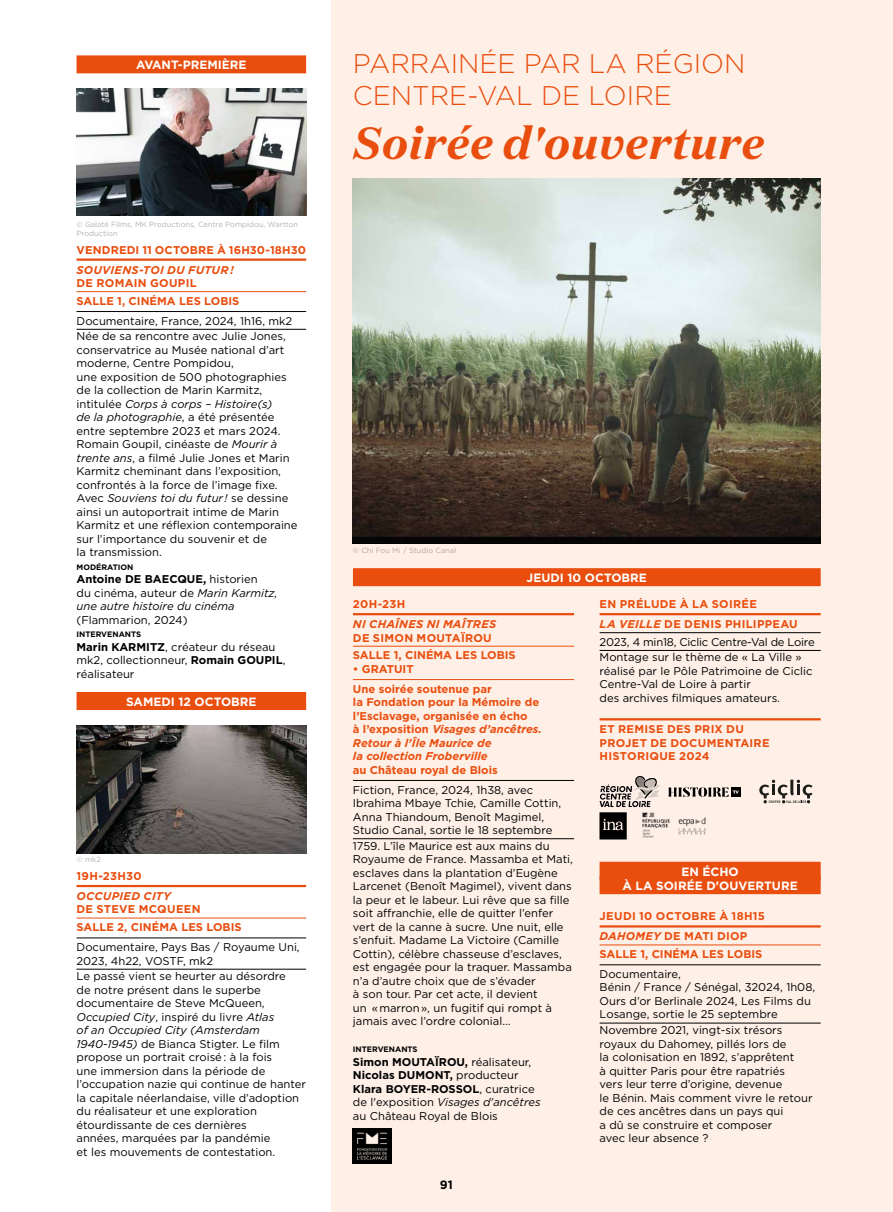
<style>
.page{position:relative;width:893px;height:1212px;background:#fff}
.page>*{position:absolute;margin:0;border:0;box-sizing:border-box;transform-origin:0 0}
.t1{font:italic 700 45px "Domaine Text";color:#e94e0f}
.t2{font:300 27px/32.4px "Gotham";color:#e94e0f}
.t3{font:700 12px/14.4px "Gotham";color:#fff;text-align:center}
.t4{font:700 12px "Gotham";color:#000}
.t5{font:11.25px/13.5px "Gotham";color:#000}
.t6{font:700 11.25px/13.5px "Gotham";color:#e94e0f}
.t7{font:700 11.25px/20px "Gotham";letter-spacing:.025em;color:#e94e0f}
.t8{font:italic 11.25px/13.5px "Gotham";color:#000}
.t9{font:11.25px/15.6px "Gotham";letter-spacing:-.02em;color:#000}
.t10{font:italic 700 11.25px "Gotham";letter-spacing:.02em;color:#e94e0f}
.t11{font:700 7.8px "Gotham";color:#000}
.t12{font:7.5px/9px "Gotham";color:#b3b2b2}
.t13{font:7.5px "Gotham";color:#b8a59c}
.s1{font-style:italic}
.s2{font-weight:700;font-style:normal}
.s3{font-style:normal}
.s4{font-weight:700}
</style>
<div class="page">
<div style="left:332px;top:0;width:561px;height:1212px;background:#fef0e7"></div>
<img style="left:353px;top:179px;width:468px;height:364px">
<div style="left:353px;top:568px;width:468px;height:18px;background:#e94e0f"></div>
<hr style="left:353px;top:613px;width:221px;height:2px;background:#e94e0f">
<hr style="left:353px;top:646px;width:221px;height:1px;background:#e94e0f">
<hr style="left:353px;top:679px;width:221px;height:1px;background:#e94e0f">
<hr style="left:353px;top:780px;width:221px;height:1px;background:#000">
<hr style="left:353px;top:838px;width:221px;height:1px;background:#000">
<img style="left:353px;top:1129px;width:38px;height:34px">
<hr style="left:600px;top:613px;width:221px;height:2px;background:#e94e0f">
<hr style="left:600px;top:632px;width:221px;height:1px;background:#000">
<hr style="left:600px;top:650px;width:221px;height:1px;background:#000">
<hr style="left:600px;top:718px;width:221px;height:2px;background:#e94e0f">
<div style="left:600px;top:862px;width:221px;height:18px;background:#e94e0f"></div>
<div style="left:600px;top:876px;width:221px;height:18px;background:#e94e0f"></div>
<hr style="left:600px;top:925px;width:221px;height:2px;background:#e94e0f">
<hr style="left:600px;top:944px;width:221px;height:1px;background:#e94e0f">
<hr style="left:600px;top:964px;width:221px;height:1px;background:#000">
<hr style="left:600px;top:1023px;width:221px;height:1px;background:#000">
<svg style="left:759px;top:780px;width:53px;height:23px"></svg>
<div style="left:731px;top:787px;width:9px;height:10px;background:#000"></div>
<svg style="left:668px;top:787px;width:71px;height:10px"></svg>
<svg style="left:600px;top:776px;width:59px;height:63px"></svg>
<img style="left:639px;top:810px;width:67px;height:29px">
<div style="left:77px;top:55px;width:229px;height:18px;background:#e94e0f"></div>
<hr style="left:77px;top:258px;width:229px;height:3px;background:#e94e0f">
<hr style="left:77px;top:291px;width:229px;height:1px;background:#e94e0f">
<hr style="left:77px;top:311px;width:229px;height:1px;background:#000">
<hr style="left:77px;top:329px;width:229px;height:1px;background:#000">
<div style="left:77px;top:692px;width:229px;height:18px;background:#e94e0f"></div>
<hr style="left:77px;top:885px;width:229px;height:2px;background:#e94e0f">
<hr style="left:77px;top:918px;width:229px;height:1px;background:#e94e0f">
<hr style="left:77px;top:937px;width:229px;height:1px;background:#000">
<hr style="left:77px;top:969px;width:229px;height:1px;background:#000">
<img style="left:77px;top:88px;width:229px;height:128px">
<img style="left:77px;top:726px;width:229px;height:127px">
<p class="t3" style="left:136px;top:58px;width:112px">AVANT-PREMIÈRE</p>
<p class="t12" style="left:77px;top:220px;width:223px">© Galaté Films, MK Productions, Centre Pompidou, Wartton<br>Production</p>
<p class="t6" style="left:77px;top:243px;width:231px">VENDREDI 11 OCTOBRE À 16H30-18H30</p>
<p class="t10" style="left:77px;top:262px;width:159px">SOUVIENS-TOI DU FUTUR !</p>
<p class="t6" style="left:77px;top:274px;width:164px;line-height:17.7px">DE ROMAIN GOUPIL<br>SALLE 1, CINÉMA LES LOBIS</p>
<p class="t5" style="left:77px;top:313px;width:217px;line-height:15.6px">Documentaire, France, 2024, 1h16, mk2<br>Née de sa rencontre avec Julie Jones,</p>
<p class="t5" style="left:77px;top:343px;width:222px">conservatrice au Musée national d’art moderne, Centre Pompidou,<br>une exposition de 500 photographies de la collection de Marin Karmitz, intitulée <span class="s1">Corps à corps – Histoire(s)<br>de la photographie</span>, a été présentée entre septembre 2023 et mars 2024.<br>Romain Goupil, cinéaste de <span class="s1">Mourir à trente ans</span>, a filmé Julie Jones et Marin Karmitz cheminant dans l’exposition, confrontés à la force de l’image fixe.<br>Avec <span class="s1">Souviens toi du futur !</span> se dessine ainsi un autoportrait intime de Marin Karmitz et une réflexion contemporaine sur l’importance du souvenir et de<br>la transmission.</p>
<p class="t11" style="left:77px;top:562px;width:58px">MODÉRATION</p>
<p class="t8" style="left:77px;top:572px;width:203px"><span class="s2">Antoine DE BAECQUE,</span> <span class="s3">historien<br>du cinéma, auteur de</span> Marin Karmitz, une autre histoire du cinéma</p>
<p class="t5" style="left:77px;top:613px;width:113px">(Flammarion, 2024)</p>
<p class="t11" style="left:77px;top:629px;width:66px">INTERVENANTS</p>
<p class="t5" style="left:77px;top:640px;width:210px"><span class="s4">Marin KARMITZ</span>, créateur du réseau mk2, collectionneur, <span class="s4">Romain GOUPIL</span>, réalisateur</p>
<p class="t3" style="left:126px;top:694px;width:132px">SAMEDI 12 OCTOBRE</p>
<p class="t12" style="left:77px;top:855px;width:26px">© mk2</p>
<p class="t7" style="left:77px;top:866px;width:67px">19H-23H30</p>
<p class="t10" style="left:77px;top:888px;width:96px">OCCUPIED CITY</p>
<p class="t6" style="left:77px;top:900px;width:167px;line-height:17.7px">DE STEVE MCQUEEN<br>SALLE 2, CINÉMA LES LOBIS</p>
<p class="t5" style="left:77px;top:940px;width:225px">Documentaire, Pays Bas / Royaume Uni,<br>2023, 4h22, VOSTF, mk2</p>
<p class="t5" style="left:77px;top:969px;width:231px">Le passé vient se heurter au désordre<br>de notre présent dans le superbe documentaire de Steve McQueen, <span class="s1">Occupied City</span>, inspiré du livre <span class="s1">Atlas<br>of an Occupied City (Amsterdam 1940-1945)</span> de Bianca Stigter. Le film propose un portrait croisé : à la fois<br>une immersion dans la période de l’occupation nazie qui continue de hanter la capitale néerlandaise, ville d’adoption du réalisateur et une exploration étourdissante de ces dernières<br>années, marquées par la pandémie<br>et les mouvements de contestation.</p>
<h2 class="t2" style="left:353px;top:46px;width:394px">PARRAINÉE PAR LA RÉGION<br>CENTRE-VAL DE LOIRE</h2>
<h1 class="t1" style="left:353px;top:114px;width:413px">Soirée d'ouverture</h1>
<p class="t13" style="left:353px;top:546px;width:105px">© Chi Fou Mi / Studio Canal</p>
<p class="t3" style="left:527px;top:570px;width:122px">JEUDI 10 OCTOBRE</p>
<p class="t6" style="left:353px;top:597px;width:54px">20H-23H</p>
<p class="t10" style="left:353px;top:617px;width:145px">NI CHAÎNES NI MAÎTRES</p>
<p class="t6" style="left:353px;top:629px;width:164px;line-height:17.7px">DE SIMON MOUTAÏROU<br>SALLE 1, CINÉMA LES LOBIS</p>
<p class="t6" style="left:353px;top:659px;width:140px;line-height:20px">• GRATUIT<br>Une soirée soutenue par</p>
<p class="t6" style="left:353px;top:695px;width:191px">la Fondation pour la Mémoire de l’Esclavage, organisée en écho<br>à l’exposition <span class="s1">Visages d’ancêtres.<br>Retour à l’Île Maurice de<br>la collection Froberville</span></p>
<p class="t6" style="left:353px;top:763px;width:146px">au Château royal de Blois</p>
<p class="t5" style="left:353px;top:783px;width:210px">Fiction, France, 2024, 1h38, avec Ibrahima Mbaye Tchie, Camille Cottin, Anna Thiandoum, Benoît Magimel, Studio Canal, sortie le 18 septembre</p>
<p class="t5" style="left:353px;top:839px;width:222px">1759. L’île Maurice est aux mains du Royaume de France. Massamba et Mati, esclaves dans la plantation d’Eugène Larcenet (Benoît Magimel), vivent dans la peur et le labeur. Lui rêve que sa fille soit affranchie, elle de quitter l’enfer vert de la canne à sucre. Une nuit, elle s’enfuit. Madame La Victoire (Camille Cottin), célèbre chasseuse d’esclaves, est engagée pour la traquer. Massamba n’a d’autre choix que de s’évader<br>à son tour. Par cet acte, il devient<br>un « marron », un fugitif qui rompt à jamais avec l’ordre colonial…</p>
<p class="t11" style="left:353px;top:1044px;width:66px">INTERVENANTS</p>
<p class="t5" style="left:353px;top:1055px;width:189px"><span class="s4">Simon MOUTAÏROU,</span> réalisateur,<br><span class="s4">Nicolas DUMONT,</span> producteur<br><span class="s4">Klara BOYER-ROSSOL</span>, curatrice de l'exposition <span class="s1">Visages d'ancêtres </span>au Château Royal de Blois</p>
<p class="t4" style="left:440px;top:1176px;width:15px">91</p>
<p class="t7" style="left:600px;top:594px;width:200px">EN PRÉLUDE À LA SOIRÉE<br><span class="s1">LA VEILLE</span> DE DENIS PHILIPPEAU</p>
<p class="t9" style="left:600px;top:634px;width:217px">2023, 4 min18, Ciclic Centre-Val de Loire<br>Montage sur le thème de « La Ville »</p>
<p class="t5" style="left:600px;top:664px;width:215px">réalisé par le Pôle Patrimoine de Ciclic<br>Centre-Val de Loire à partir<br>des archives filmiques amateurs.</p>
<p class="t7" style="left:600px;top:722px;width:171px;line-height:13.5px">ET REMISE DES PRIX DU<br>PROJET DE DOCUMENTAIRE<br>HISTORIQUE 2024</p>
<p class="t3" style="left:622px;top:864px;width:177px">EN ÉCHO<br>À LA SOIRÉE D'OUVERTURE</p>
<p class="t7" style="left:600px;top:906px;width:167px">JEUDI 10 OCTOBRE À 18H15<br><span class="s1">DAHOMEY</span> DE MATI DIOP</p>
<p class="t6" style="left:600px;top:947px;width:164px">SALLE 1, CINÉMA LES LOBIS</p>
<p class="t5" style="left:600px;top:967px;width:217px">Documentaire,<br>Bénin / France / Sénégal, 32024, 1h08,<br>Ours d’or Berlinale 2024, Les Films du<br>Losange, sortie le 25 septembre</p>
<p class="t5" style="left:600px;top:1023px;width:214px">Novembre 2021, vingt-six trésors royaux du Dahomey, pillés lors de<br>la colonisation en 1892, s’apprêtent<br>à quitter Paris pour être rapatriés<br>vers leur terre d’origine, devenue<br>le Bénin. Mais comment vivre le retour de ces ancêtres dans un pays qui<br>a dû se construire et composer<br>avec leur absence ?</p>
</div>
